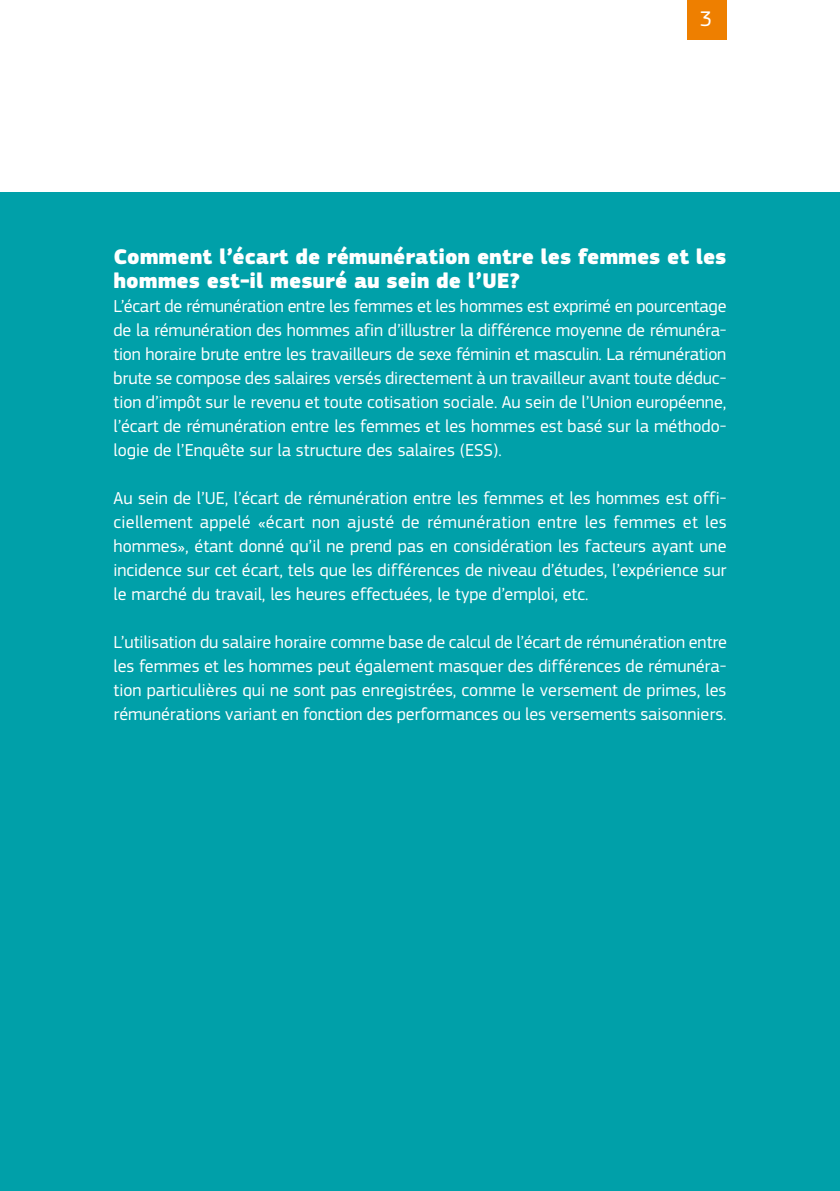
<style>
.page{position:relative;width:840px;height:1191px;background:#fff}
.page>*{position:absolute;margin:0;border:0;box-sizing:border-box;transform-origin:0 0}
.titre_box{font:900 22px/24px "EC Square Sans Pro";color:#fff}
.Pagination{font:22px "EC Square Sans Pro";color:#fff}
.Body_box{font:18px/24px "EC Square Sans Pro";color:#fff;text-align:justify}
</style>
<div class="page">
<div style="left:0;top:192px;width:839px;height:999px;background:#00a0a9"></div>
<div style="left:686px;top:0;width:40px;height:39px;background:#ee7f00"></div>
<p class="Pagination" style="left:699px;top:6px;width:14px">3</p>
<p class="titre_box" style="left:113px;top:246px;width:614px">Comment l’écart de rémunération entre les femmes et les hommes est-il mesuré au sein de l’UE?</p>
<p class="Body_box" style="left:113px;top:294px;width:614px">L’écart de rémunération entre les femmes et les hommes est exprimé en pourcentage de la rémunération des hommes afin d’illustrer la différence moyenne de rémunéra&shy;tion horaire brute entre les travailleurs de sexe féminin et masculin. La rémunération brute se compose des salaires versés directement à un travailleur avant toute déduc&shy;tion d’impôt sur le revenu et toute cotisation sociale. Au sein de l’Union européenne, l’écart de rémunération entre les femmes et les hommes est basé sur la méthodo&shy;logie de l’Enquête sur la structure des salaires (ESS).</p>
<p class="Body_box" style="left:113px;top:486px;width:614px">Au sein de l’UE, l’écart de rémunération entre les femmes et les hommes est offi&shy;ciellement appelé «écart non ajusté de rémunération entre les femmes et les hommes», étant donné qu’il ne prend pas en considération les facteurs ayant une incidence sur cet écart, tels que les différences de niveau d’études, l’expérience sur le marché du travail, les heures effectuées, le type d’emploi, etc.</p>
<p class="Body_box" style="left:113px;top:630px;width:614px">L’utilisation du salaire horaire comme base de calcul de l’écart de rémunération entre les femmes et les hommes peut également masquer des différences de rémunéra&shy;tion particulières qui ne sont pas enregistrées, comme le versement de primes, les rémunérations variant en fonction des performances ou les versements saisonniers.</p>
</div>
